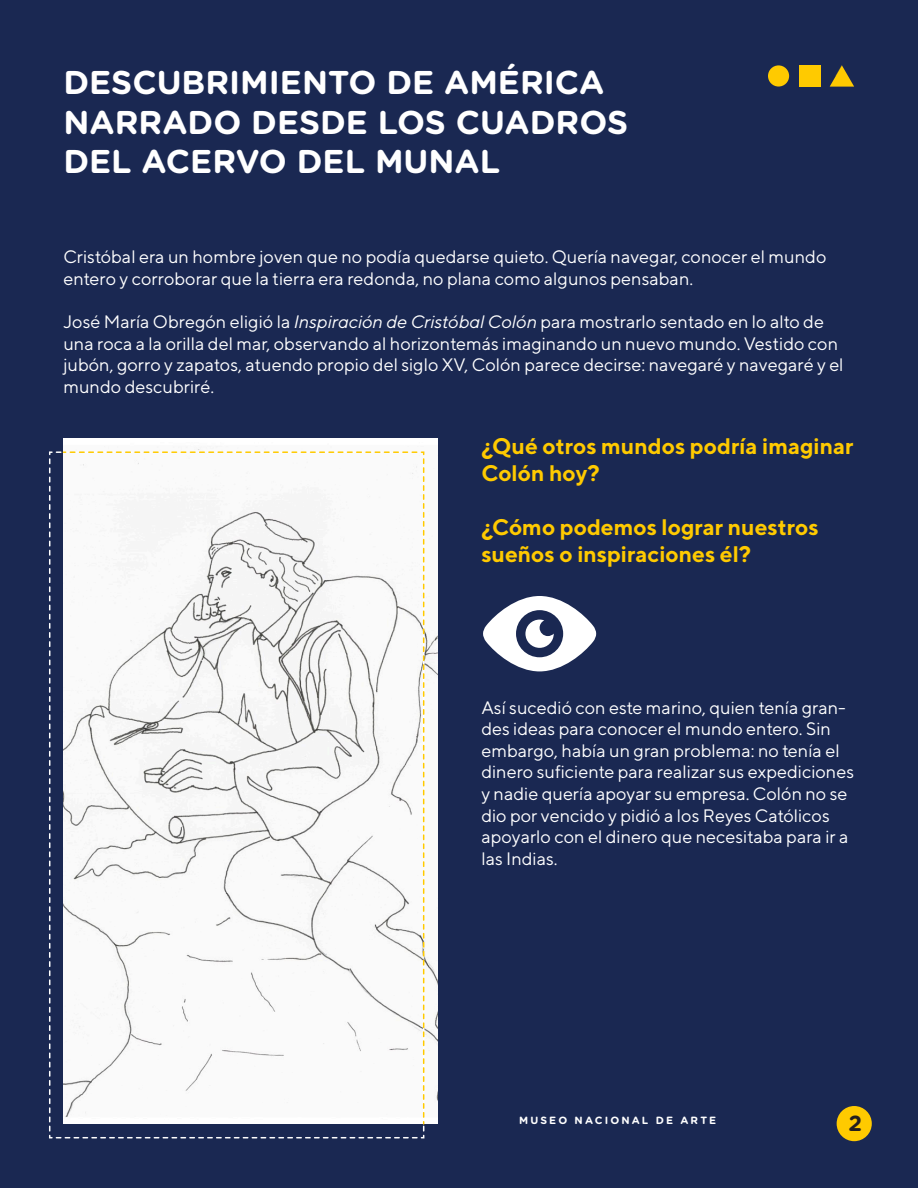
<style>
.page{position:relative;width:918px;height:1188px;background:#1a2852}
.page>*{position:absolute;margin:0;border:0;box-sizing:border-box;transform-origin:0 0}
.t1{font:700 33px/39.6px "Gotham Rounded";color:#fff}
.t2{font:700 22.5px/27px "TT Norms";color:#ffca00}
.t3{font:700 21.9px "Gotham Rounded";color:#231f20}
.t4{font:18px/21.6px "TT Norms";color:#fff}
.t5{font:700 10.5px "Gotham Rounded";letter-spacing:.2em;color:#fff}
.s1{font-style:italic}
</style>
<div class="page">
<div style="left:768px;top:65px;width:21px;height:22px;background:#ffca00;border-radius:50%"></div>
<div style="left:800px;top:65px;width:21px;height:22px;background:#ffca00"></div>
<svg style="left:830px;top:65px;width:24px;height:22px"></svg>
<div style="left:837px;top:1106px;width:35px;height:35px;background:#ffca00;border-radius:50%"></div>
<div style="left:63px;top:439px;width:374px;height:685px;background:#fafafa"></div>
<svg style="left:483px;top:596px;width:113px;height:75px"></svg>
<svg style="left:49px;top:451px;width:376px;height:688px;background:#e8e9ea"></svg>
<h1 class="t1" style="left:63px;top:61px;width:566px">DESCUBRIMIENTO DE AMÉRICA<br>NARRADO DESDE LOS CUADROS<br>DEL ACERVO DEL MUNAL</h1>
<p class="t4" style="left:63px;top:246px;width:765px">Cristóbal era un hombre joven que no podía quedarse quieto. Quería navegar, conocer el mundo entero y corroborar que la tierra era redonda, no plana como algunos pensaban.</p>
<p class="t4" style="left:63px;top:311px;width:782px">José María Obregón eligió la <span class="s1">Inspiración de Cristóbal Colón</span> para mostrarlo sentado en lo alto de una roca a la orilla del mar, observando al horizontemás imaginando un nuevo mundo. Vestido con jubón, gorro y zapatos, atuendo propio del siglo XV, Colón parece decirse: navegaré y navegaré y el mundo descubriré.</p>
<p class="t2" style="left:481px;top:433px;width:374px">¿Qué otros mundos podría imaginar<br>Colón hoy?</p>
<p class="t2" style="left:481px;top:514px;width:339px">¿Cómo podemos lograr nuestros sueños o inspiraciones él?</p>
<p class="t4" style="left:481px;top:696px;width:374px">Así sucedió con este marino, quien tenía gran&shy;des ideas para conocer el mundo entero. Sin embargo, había un gran problema: no tenía el dinero suficiente para realizar sus expediciones y nadie quería apoyar su empresa. Colón no se dio por vencido y pidió a los Reyes Católicos apoyarlo con el dinero que necesitaba para ir a las Indias.</p>
<p class="t5" style="left:519px;top:1113px;width:199px">MUSEO NACIONAL DE ARTE</p>
<p class="t3" style="left:849px;top:1107px;width:15px">2</p>
</div>
